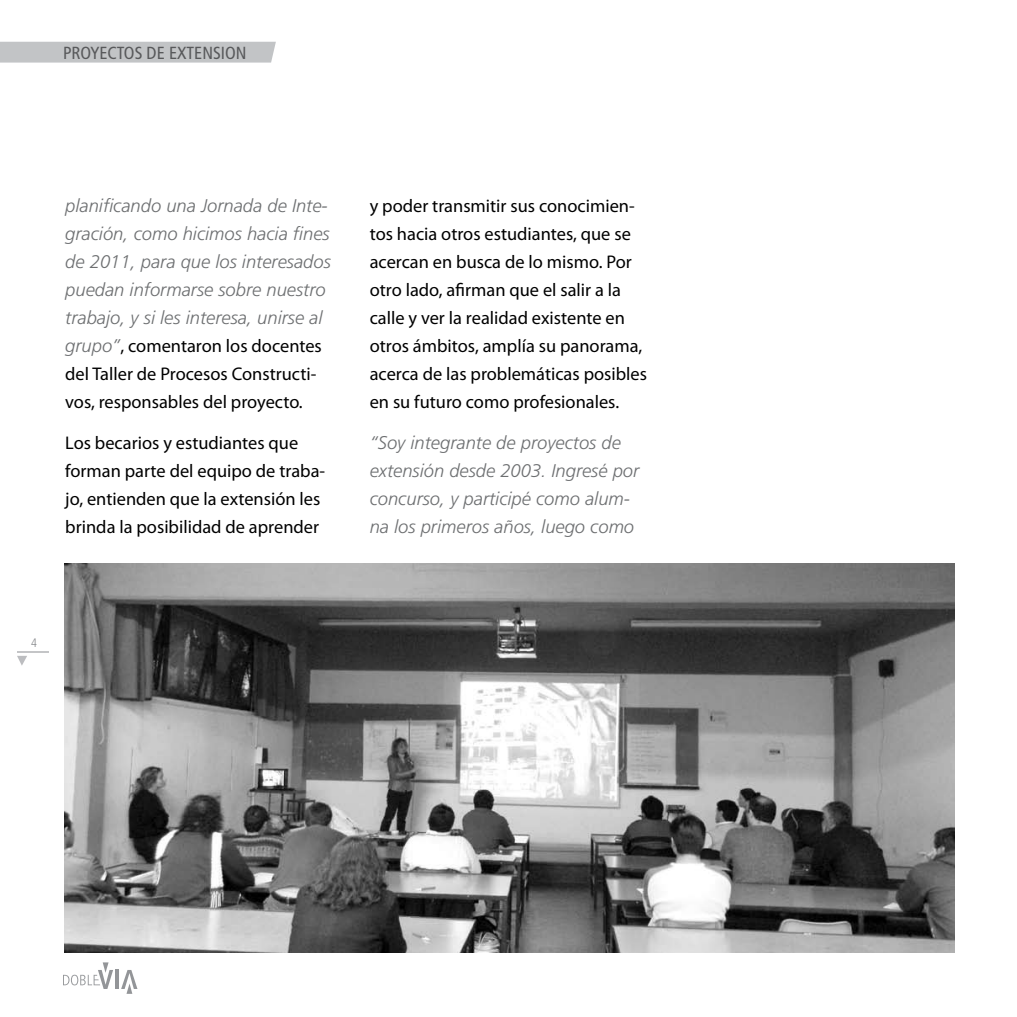
<style>
.page{position:relative;width:1017px;height:1017px;background:#fff}
.page>*{position:absolute;margin:0;border:0;box-sizing:border-box;transform-origin:0 0}
.t1{font:18.38px/28px "Myriad Pro";color:#000}
.t2{font:italic 300 18.38px/28px "Frutiger";color:#6d6f71}
.t3{font:condensed 17.5px "Frutiger";color:#58595b}
.t4{font:300 condensed 12.25px "Frutiger";color:#86888b}
.s1{font-family:"Myriad Pro";font-weight:400;font-style:normal;color:#000}
</style>
<div class="page">
<hr style="left:115px;top:970px;width:4px;height:19px;background:#939598">
<svg style="left:121px;top:970px;width:16px;height:24px"></svg>
<svg style="left:63px;top:962px;width:50px;height:27px"></svg>
<hr style="left:17px;top:651px;width:32px;height:2px;background:#bcbdc0">
<svg style="left:17px;top:656px;width:10px;height:10px"></svg>
<div style="left:0;top:42px;width:276px;height:21px;background:#c2c4c6"></div>
<img style="left:65px;top:563px;width:890px;height:389px">
<p class="t3" style="left:63px;top:43px;width:185px">PROYECTOS DE EXTENSION</p>
<p class="t2" style="left:65px;top:192px;width:267px">planificando una Jornada de Inte&shy;gración, como hicimos hacia fines de 2011, para que los interesados puedan informarse sobre nuestro trabajo, y si les interesa, unirse al grupo”<span class="s1">, comentaron los docentes del Taller de Procesos Constructi&shy;vos, responsables del proyecto.</span></p>
<p class="t1" style="left:65px;top:428px;width:261px">Los becarios y estudiantes que forman parte del equipo de traba&shy;jo, entienden que la extensión les brinda la posibilidad de aprender</p>
<p class="t1" style="left:370px;top:192px;width:279px">y poder transmitir sus conocimien&shy;tos hacia otros estudiantes, que se acercan en busca de lo mismo. Por otro lado, afirman que el salir a la calle y ver la realidad existente en otros ámbitos, amplía su panorama, acerca de las problemáticas posibles en su futuro como profesionales.</p>
<p class="t2" style="left:370px;top:429px;width:271px">“Soy integrante de proyectos de extensión desde 2003. Ingresé por concurso, y participé como alum&shy;na los primeros años, luego como</p>
<p class="t4" style="left:31px;top:636px;width:7px">4</p>
</div>
